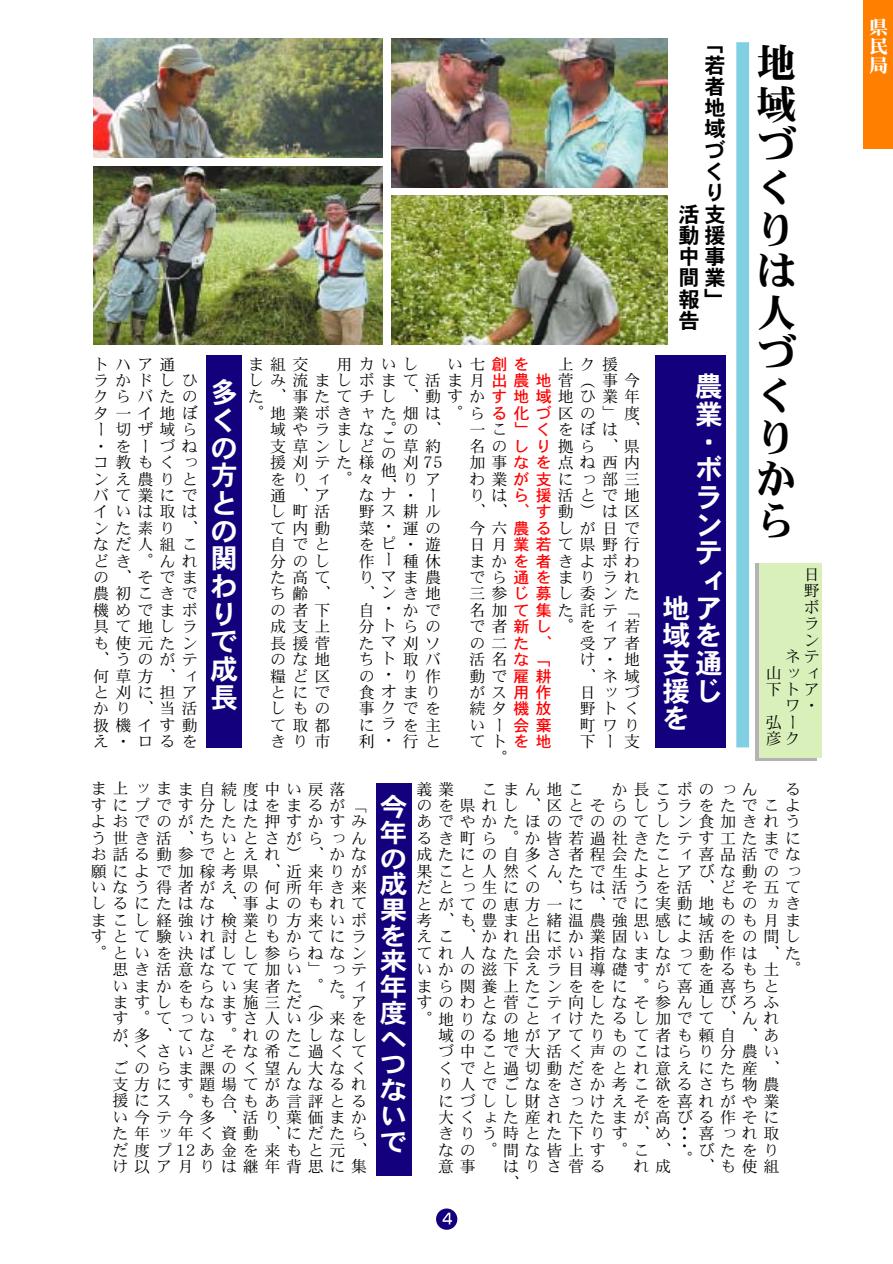
<style>
.page{position:relative;width:893px;height:1264px;background:#fff}
.page>*{position:absolute;margin:0;border:0;box-sizing:border-box;transform-origin:0 0}
.t1{font:40.35px/41.5px "DFPHS Mincho CID W9 83 pv RKSJ H";color:#000;text-align:justify}
.t2{font:27.6px/27.6px "DFPHS Gothic CID W7";letter-spacing:.19em;color:#fff;text-align:justify}
.t3{font:25.65px/25.7px "DFPHS Gothic CID W7";color:#fff;text-align:justify;scale:1.08 1}
.t4{font:21.3px/21.3px "DFPHS Gothic CID W7";letter-spacing:.21em;color:#000;text-align:right}
.t5{font:19.2px/19.2px "DFPHS Mincho CID W9 83 pv RKSJ H";color:#fff;text-align:justify}
.t6{font:15.9px/16.4px "DFPHS Mincho CID W3";letter-spacing:.36em;color:#000;text-align:justify}
.t7{font:15.9px/16.4px "DFPHS Mincho CID W3";letter-spacing:.385em;color:#000;text-align:right}
.s1{font-family:"DFPHS Gothic CID W5";color:#f00}
</style>
<div class="page">
<div style="left:436px;top:1208px;width:21px;height:21px;background:#13007c;border-radius:50%"></div>
<svg style="left:442px;top:1212px;width:10px;height:11px"></svg>
<div style="left:736px;top:42px;width:13px;height:705px;background:#80cfe2"></div>
<div style="left:206px;top:355px;width:36px;height:392px;background:#13007c"></div>
<div style="left:376px;top:782px;width:35px;height:393px;background:#13007c"></div>
<div style="left:655px;top:355px;width:71px;height:392px;background:#13007c"></div>
<img style="left:94px;top:39px;width:289px;height:119px">
<img style="left:94px;top:166px;width:289px;height:179px">
<img style="left:391px;top:196px;width:277px;height:149px">
<img style="left:391px;top:39px;width:277px;height:148px">
<div style="left:755px;top:563px;width:62px;height:197px;background:#b3b3b3"></div>
<div style="left:759px;top:563px;width:62px;height:194px;background:#d9f0bb"></div>
<div style="left:863px;top:0;width:29px;height:149px;background:#ff7f00"></div>
<p class="t6" style="left:93px;top:355px;width:84px">トハア通</p>
<p class="t6" style="left:93px;top:372px;width:106px">ラかドしひクらバたのタ一イ地ぼー切ザ域ら・をーづねコ教もくっンえ農りとバて業にでイいは取はンた素り、なだ人組こどき。んれの、そでま農初こきで機めでまボ具て地しラも使元たン、うのがテ何草方、ィと刈に担アかり、当活扱機イす動え・ロるを</p>
<p class="t2" style="left:210px;top:378px;width:29px">多くの方との関わりで成長</p>
<p class="t6" style="left:447px;top:355px;width:84px">い七<span class="s1">創を</span></p>
<p class="t6" style="left:248px;top:355px;width:62px">ま組交</p>
<p class="t6" style="left:558px;top:355px;width:62px">上ク援</p>
<p class="t6" style="left:336px;top:355px;width:84px">用カいし</p>
<p class="t7" style="left:248px;top:372px;width:393px">しみ流ましボまて活ま月<span class="s1">出農地</span>菅（事今た、事たてチし、動すか<span class="s1">す地域</span>地ひ業年。地業ボきャた畑は。ら<span class="s1">る化づ</span>区の」度一こ<span class="s1">」く</span>をぼは、<br>名の<span class="s1">しり</span>拠ら、県<br>加事<span class="s1">なを</span>点ね西内<br>わ業<span class="s1">が支</span>にっ部三<br>りは<span class="s1">ら援</span>活とで地<br>、、<span class="s1">、す</span>動）は区<br>今六<span class="s1">農る</span>しが日で<br>日月<span class="s1">業若</span>て県野行<br>まか<span class="s1">を者</span>きよボわ<br>でら<span class="s1">通を</span>まりラれ<br>三参<span class="s1">じ募</span>し委ンた<br>名加<span class="s1">て集</span>た託テ「<br>で者<span class="s1">新し</span>。をィ若<br>受ア者<br>け・地<br>、ネ域<br>日ッづ<br>野トく<br>町ワり<br>下ー支</p>
<p class="t7" style="left:270px;top:421px;width:174px">域やラまな。の、草約<br>刈75<br>りア<br>なナ・ー<br>野ス耕ル<br>菜・運の<br>をピ・遊<br>作ー種休<br>りマま農<br>、ンき地<br>自・かで<br>分トらの<br>たマ刈ソ<br>ちト取バ<br>の・り作<br>食オまり<br>事クでを<br>にラを主<br>利・行と</p>
<p class="t6" style="left:381px;top:428px;width:17px">この他、</p>
<p class="t7" style="left:270px;top:437px;width:106px;text-align:left">支草ンしど援刈テた様をりィ。々通、ア<br>し町活<br>て内動<br>自でと<br>分のし<br>た高て<br>ち齢、<br>の者下<br>成支上<br>長援菅<br>のな地<br>糧ど区<br>とにで<br>しもの<br>て取都<br>きり市</p>
<p class="t6" style="left:469px;top:634px;width:84px">の二<span class="s1">た、</span>活名<span class="s1">な「</span>動で<span class="s1">雇耕</span>がス<span class="s1">用作</span>続タ<span class="s1">機放</span>いー<span class="s1">会棄</span>てト<span class="s1">を地</span></p>
<p class="t6" style="left:491px;top:749px;width:17px">。</p>
<p class="t4" style="left:678px;top:33px;width:49px">「若者地域づくり活支動援中事間業</p>
<p class="t4" style="left:725px;top:288px;width:12px;rotate:90deg">｣</p>
<p class="t4" style="left:678px;top:288px;width:23px;text-align:left">報告</p>
<p class="t2" style="left:695px;top:372px;width:29px">農</p>
<p class="t2" style="left:695px;top:400px;width:29px">業</p>
<p class="t2" style="left:695px;top:427px;width:29px">・</p>
<p class="t2" style="left:695px;top:455px;width:29px">ボ</p>
<p class="t2" style="left:695px;top:482px;width:29px">ラ</p>
<p class="t2" style="left:695px;top:510px;width:29px">ン</p>
<p class="t2" style="left:695px;top:538px;width:29px">テ</p>
<p class="t2" style="left:695px;top:565px;width:29px">ィ</p>
<p class="t2" style="left:662px;top:593px;width:62px">地ア</p>
<p class="t2" style="left:662px;top:621px;width:62px">域を</p>
<p class="t2" style="left:662px;top:648px;width:62px">支通</p>
<p class="t2" style="left:662px;top:676px;width:62px">援じ</p>
<p class="t2" style="left:662px;top:704px;width:29px">を</p>
<p class="t1" style="left:756px;top:41px;width:42px">地域づくりは人づくりから</p>
<p class="t6" style="left:803px;top:565px;width:17px">日</p>
<p class="t6" style="left:803px;top:582px;width:17px">野</p>
<p class="t6" style="left:803px;top:598px;width:17px">ボ</p>
<p class="t6" style="left:803px;top:615px;width:17px">ラ</p>
<p class="t6" style="left:803px;top:631px;width:17px">ン</p>
<p class="t6" style="left:784px;top:647px;width:36px">ネテ</p>
<p class="t6" style="left:765px;top:664px;width:55px">山ッィ</p>
<p class="t6" style="left:765px;top:680px;width:55px">下トア</p>
<p class="t6" style="left:784px;top:697px;width:36px">ワ・</p>
<p class="t6" style="left:765px;top:713px;width:36px">弘ー</p>
<p class="t6" style="left:765px;top:730px;width:36px">彦ク</p>
<p class="t6" style="left:91px;top:780px;width:256px">ま上ッまま自続度中い戻落</p>
<p class="t6" style="left:91px;top:796px;width:278px;text-align:right">すにプです分しはをまるが「よおでのがたたた押すかすみう世き活、ちいとさがらっんお話る動参でとえれ）、かな願によで加稼考県、近来りがいなう得者がえの何所年き来しるにたはな、事よのもれてまこし経強け検業り方来いボすとて験いれ討ともかてにラ。といを決ばしし参らねなン思き活意なてて加い」っテ<br>いまかをらい実者た。たィ<br>ますしもなま施三だ（。ア<br>す。てっいすさ人い少来を<br>が多、てな。れのたしなし<br>、くさいどそな希こ過くて<br>ごのらま課のく望ん大なく<br>支方にす題場てがななるれ<br>援にス。も合もあ言評とる<br>い今テ今多、活り葉価まか<br>た年ッ年く資動、にだたら<br>だ度プ12あ金を来もと元、<br>け以ア月りは継年背思に集</p>
<p class="t3" style="left:380px;top:793px;width:27px">今年の成果を来年度へつないで</p>
<p class="t6" style="left:611px;top:780px;width:148px">か長こボのっん</p>
<p class="t6" style="left:416px;top:780px;width:39px">義業</p>
<p class="t6" style="left:481px;top:780px;width:104px">こまん地こ</p>
<p class="t6" style="left:785px;top:780px;width:17px">る</p>
<p class="t6" style="left:416px;top:796px;width:386px">のを県れし、区とそらしうラをたでこよ</p>
<p class="t6" style="left:416px;top:813px;width:386px">あでやかたほのでののてしン食加きれう</p>
<p class="t6" style="left:416px;top:829px;width:386px">るき町ら。か皆若過社きたテす工たまに</p>
<p class="t6" style="left:416px;top:845px;width:386px">成たにの自多さ者程会たこィ喜品活でな</p>
<p class="t6" style="left:416px;top:862px;width:386px">果こと人然くんたで生よとアびな動のっ</p>
<p class="t6" style="left:416px;top:878px;width:386px">だとっ生にの、ちは活うを活、どそ五て</p>
<p class="t6" style="left:416px;top:895px;width:386px">とがての恵方一に、でに実動地ものヵき</p>
<p class="t6" style="left:416px;top:911px;width:386px">考、も豊まと緒温農強思感に域のも月ま</p>
<p class="t6" style="left:416px;top:927px;width:386px">えこ、かれ出にか業固いしよ活をの間し</p>
<p class="t6" style="left:416px;top:944px;width:386px">てれ人なた会ボい指なまなっ動作は、た</p>
<p class="t6" style="left:416px;top:960px;width:386px">いかの滋下えラ目導礎すがてをるも土。</p>
<p class="t6" style="left:416px;top:977px;width:364px">まら関養上たンををに。ら喜通喜ちと</p>
<p class="t6" style="left:416px;top:993px;width:364px">すのわと菅こテ向しなそ参んしびろふ</p>
<p class="t6" style="left:416px;top:1010px;width:364px">。地りなのとィけたるし加でて、んれ</p>
<p class="t6" style="left:438px;top:1026px;width:343px">域のる地がアてりもて者も頼自、あ</p>
<p class="t6" style="left:438px;top:1042px;width:343px">づ中こで大活く声のこはらり分農い</p>
<p class="t6" style="left:438px;top:1059px;width:343px">くでと過切動だをとれ意えにた産、</p>
<p class="t6" style="left:438px;top:1075px;width:343px">り人でごなをさか考こ欲るさち物農</p>
<p class="t6" style="left:438px;top:1092px;width:343px">にづしし財さっけえそを喜れがや業</p>
<p class="t6" style="left:438px;top:1108px;width:343px">大くょた産れたたまが高びる作そに</p>
<p class="t6" style="left:698px;top:1124px;width:82px">喜っれ取</p>
<p class="t6" style="left:698px;top:1141px;width:82px">びたをり</p>
<p class="t6" style="left:698px;top:1157px;width:82px">、も使組</p>
<p class="t6" style="left:438px;top:1124px;width:234px;text-align:right">きりう時とた下りす、めなの。間な皆上す。こ、れ成</p>
<p class="t6" style="left:692px;top:1124px;width:26px;rotate:90deg">･･･</p>
<p class="t6" style="left:676px;top:1150px;width:17px">。</p>
<p class="t6" style="left:503px;top:1157px;width:104px">はりさ菅る</p>
<p class="t6" style="left:438px;top:1157px;width:39px">意事</p>
<p class="t6" style="left:503px;top:1174px;width:17px">、</p>
<p class="t5" style="left:869px;top:17px;width:21px">県民局</p>
</div>
